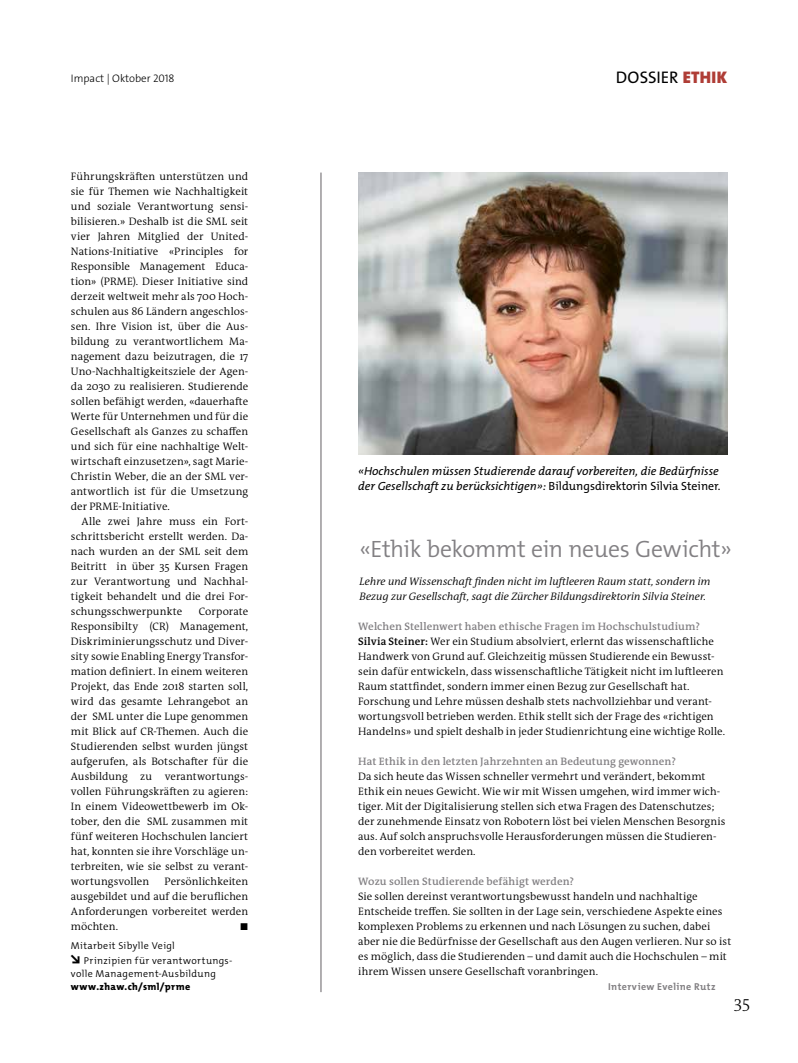
<style>
.page{position:relative;width:798px;height:1063px;background:#fff}
.page>*{position:absolute;margin:0;border:0;box-sizing:border-box;transform-origin:0 0}
.t1{font:300 23.75px "The Mix Os F";letter-spacing:-.015em;color:#828083}
.t2{font:300 17.5px "The Antiqua B W3";color:#000}
.t3{font:16.88px "The Sans Os F";color:#000}
.t4{font:italic 11.88px/15px "The Mix Os F";color:#000}
.t5{font:300 11px "The Sans Os F";color:#000}
.t6{font:300 10.88px/15px "The Antiqua B W4";letter-spacing:.005em;color:#000;text-align:justify}
.t7{font:600 10.88px "The Antiqua B W6";letter-spacing:.01em;color:#828083}
.t8{font:italic 300 10.88px/15px "The Antiqua B W4";letter-spacing:.005em;color:#000}
.t9{font:300 10px/13.1px "The Mix Os F";letter-spacing:.035em;color:#000}
.t10{font:800 10px "The Mix Os F";letter-spacing:.04em;color:#000}
.t11{font:700 10px "The Mix Os F";letter-spacing:.035em;color:#828083}
.s1{font-weight:900;color:#af3d36}
.s2{font-weight:900;font-size:11.88px}
.s3{font-style:normal}
.s4{font-family:"The Antiqua B W6";font-weight:600}
</style>
<div class="page">
<img style="left:358px;top:173px;width:368px;height:282px">
<hr style="left:320px;top:173px;width:1px;height:819px;background:#828083">
<p class="t5" style="left:71px;top:72px;width:105px">Impact | Oktober 2018</p>
<h3 class="t3" style="left:615px;top:67px;width:113px">DOSSIER <span class="s1">ETHIK</span></h3>
<p class="t6" style="left:71px;top:169px;width:179px">Führungskräften unterstützen und sie für Themen wie Nachhaltigkeit und soziale Verantwortung sensi&shy;bilisieren.» Deshalb ist die SML seit vier Jahren Mitglied der United-Nations-Initiative «Principles for Responsible Management Educa&shy;tion» (PRME). Dieser Initiative sind derzeit weltweit mehr als 700 Hoch&shy;schulen aus 86 Ländern angeschlos&shy;sen. Ihre Vision ist, über die Aus&shy;bildung zu verantwortlichem Ma&shy;nagement dazu beizutragen, die 17<br>Uno-Nachhaltigkeitsziele der Agen&shy;da 2030 zu realisieren. Studierende sollen befähigt werden, «dauerhafte Werte für Unternehmen und für die Gesellschaft als Ganzes zu schaffen und sich für eine nachhaltige Welt&shy;wirtschaft einzusetzen», sagt Marie-Christin Weber, die an der SML ver&shy;antwortlich ist für die Umsetzung der PRME-Initiative.</p>
<p class="t6" style="left:71px;top:514px;width:179px;text-indent:11px">Alle zwei Jahre muss ein Fort&shy;schrittsbericht erstellt werden. Da&shy;nach wurden an der SML seit dem Beitritt in über 35 Kursen Fragen zur Verantwortung und Nachhal&shy;tigkeit behandelt und die drei For&shy;schungsschwerpunkte</p>
<p class="t6" style="left:71px;top:604px;width:179px;text-indent:128px">Corporate Responsibilty (CR) Management, Diskriminierungsschutz und Diver&shy;sity sowie Enabling Energy Transfor&shy;mation definiert. In einem weiteren Projekt, das Ende 2018 starten soll, wird das gesamte Lehrangebot an der SML unter die Lupe genommen mit Blick auf CR-Themen. Auch die Studierenden selbst wurden jüngst aufgerufen, als Botschafter für die Ausbildung zu verantwortungs&shy;vollen Führungskräften zu agieren:<br>In einem Videowettbewerb im Ok&shy;tober, den die SML zusammen mit fünf weiteren Hochschulen lanciert hat, konnten sie ihre Vorschläge un&shy;terbreiten, wie sie selbst zu verant&shy;wortungsvollen</p>
<p class="t6" style="left:71px;top:874px;width:179px;text-indent:93px">Persönlichkeiten ausgebildet und auf die beruflichen Anforderungen vorbereitet werden möchten.</p>
<p class="t10" style="left:240px;top:920px;width:10px">◼</p>
<p class="t9" style="left:71px;top:939px;width:105px">Mitarbeit Sibylle Veigl</p>
<p class="t9" style="left:71px;top:954px;width:163px"><span class="s2">↘</span> Prinzipien für verantwortungs&shy;volle Management-Ausbildung</p>
<p class="t10" style="left:71px;top:980px;width:121px">www.zhaw.ch/sml/prme</p>
<p class="t4" style="left:358px;top:464px;width:364px">«Hochschulen müssen Studierende darauf vorbereiten, die Bedürfnisse der Gesellschaft zu berücksichtigen»: <span class="s3">Bildungsdirektorin Silvia Steiner.</span></p>
<h1 class="t1" style="left:359px;top:533px;width:374px">«Ethik bekommt ein neues Gewicht»</h1>
<p class="t8" style="left:359px;top:574px;width:352px">Lehre und Wissenschaft finden nicht im luftleeren Raum statt, sondern im<br>Bezug zur Gesellschaft, sagt die Zürcher Bildungsdirektorin Silvia Steiner.</p>
<p class="t7" style="left:358px;top:619px;width:343px">Welchen Stellenwert haben ethische Fragen im Hochschulstudium?</p>
<p class="t6" style="left:358px;top:634px;width:368px;text-align:left"><span class="s4">Silvia Steiner:</span> Wer ein Studium absolviert, erlernt das wissenschaftliche Handwerk von Grund auf. Gleichzeitig müssen Studierende ein Bewusst&shy;sein dafür entwickeln, dass wissenschaftliche Tätigkeit nicht im luftleeren Raum stattfindet, sondern immer einen Bezug zur Gesellschaft hat.<br>Forschung und Lehre müssen deshalb stets nachvollziehbar und verant&shy;wortungsvoll betrieben werden. Ethik stellt sich der Frage des «richtigen Handelns» und spielt deshalb in jeder Studienrichtung eine wichtige Rolle.</p>
<p class="t7" style="left:358px;top:754px;width:319px">Hat Ethik in den letzten Jahrzehnten an Bedeutung gewonnen?</p>
<p class="t6" style="left:358px;top:769px;width:369px;text-align:left">Da sich heute das Wissen schneller vermehrt und verändert, bekommt Ethik ein neues Gewicht. Wie wir mit Wissen umgehen, wird immer wich&shy;tiger. Mit der Digitalisierung stellen sich etwa Fragen des Datenschutzes; der zunehmende Einsatz von Robotern löst bei vielen Menschen Besorgnis aus. Auf solch anspruchsvolle Herausforderungen müssen die Studieren&shy;den vorbereitet werden.</p>
<p class="t7" style="left:358px;top:874px;width:217px">Wozu sollen Studierende befähigt werden?</p>
<p class="t6" style="left:358px;top:889px;width:374px;text-align:left">Sie sollen dereinst verantwortungsbewusst handeln und nachhaltige Entscheide treffen. Sie sollten in der Lage sein, verschiedene Aspekte eines komplexen Problems zu erkennen und nach Lösungen zu suchen, dabei aber nie die Bedürfnisse der Gesellschaft aus den Augen verlieren. Nur so ist es möglich, dass die Studierenden – und damit auch die Hochschulen – mit ihrem Wissen unsere Gesellschaft voranbringen.</p>
<p class="t11" style="left:608px;top:980px;width:109px">Interview Eveline Rutz</p>
<h2 class="t2" style="left:733px;top:994px;width:18px">35</h2>
</div>
